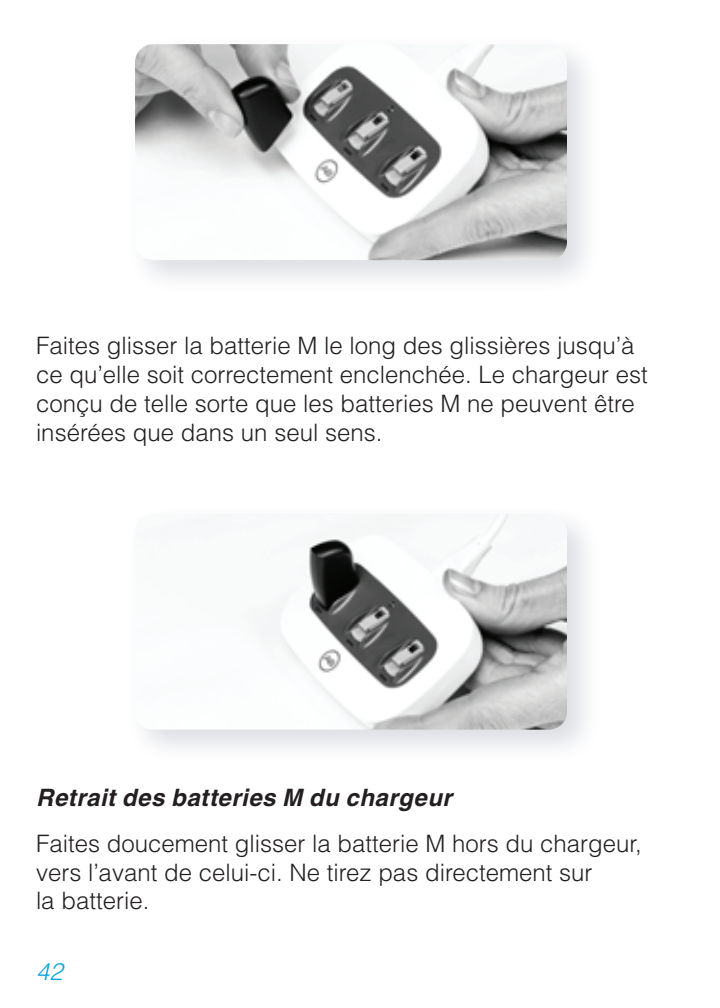
<style>
.page{position:relative;width:720px;height:1008px;background:#fff}
.page>*{position:absolute;margin:0;border:0;box-sizing:border-box;transform-origin:0 0}
.t1{font:300 24px/28.8px "Helvetica LT Pro";color:#231f20}
.t2{font:italic 700 24px "Helvetica LT Pro";letter-spacing:.02em;color:#231f20}
.t3{font:italic 300 24px "Helvetica LT Pro";color:#0aa3de}
</style>
<div class="page">
<div style="left:125px;top:35px;width:477px;height:260px;background:#44516a;opacity:.19"></div>
<img style="left:135px;top:44px;width:432px;height:216px">
<div style="left:125px;top:505px;width:477px;height:259px;background:#44516a;opacity:.19"></div>
<img style="left:135px;top:514px;width:432px;height:216px">
<p class="t1" style="left:36px;top:331px;width:613px">Faites glisser la batterie M le long des glissières jusqu’à ce qu’elle soit correctement enclenchée. Le chargeur est conçu de telle sorte que les batteries M ne peuvent être insérées que dans un seul sens.</p>
<p class="t2" style="left:36px;top:783px;width:417px">Retrait des batteries M du chargeur</p>
<p class="t1" style="left:36px;top:829px;width:607px">Faites doucement glisser la batterie M hors du chargeur, vers l’avant de celui-ci. Ne tirez pas directement sur<br>la batterie.</p>
<p class="t3" style="left:36px;top:956px;width:28px">42</p>
</div>
